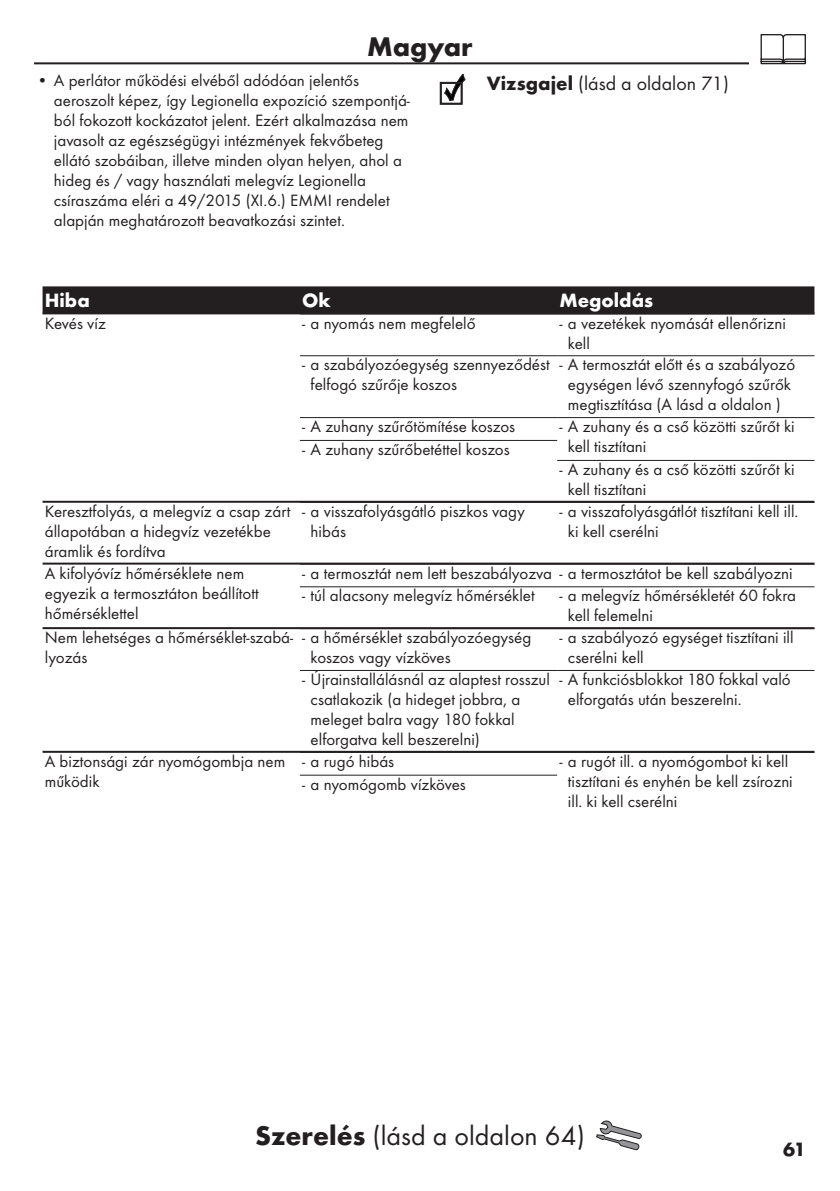
<style>
.page{position:relative;width:840px;height:1191px;background:#fff}
.page>*{position:absolute;margin:0;border:0;box-sizing:border-box;transform-origin:0 0}
.t1{font:28px "Futura TOT Boo";color:#231f20}
.t2{font:700 28px "Futura TOT";color:#231f20}
.t3{font:20px "Futura TOT Boo";color:#231f20}
.t4{font:700 20px "Futura TOT";color:#fff}
.t5{font:700 20px "Futura TOT";color:#231f20}
.t6{font:17px/20px "Futura TOT Boo";color:#231f20}
.s1{font-family:"Futura TOT";font-weight:700}
</style>
<div class="page">
<hr style="left:34px;top:62px;width:771px;height:2px;background:#231f20">
<div style="left:748px;top:34px;width:68px;height:34px;background:#fff"></div>
<svg style="left:760px;top:34px;width:45px;height:30px"></svg>
<svg style="left:596px;top:1120px;width:45px;height:30px"></svg>
<svg style="left:440px;top:74px;width:25px;height:30px"></svg>
<div style="left:43px;top:286px;width:771px;height:26px;background:#231f20"></div>
<hr style="left:43px;top:312px;width:771px;height:2px;background:#231f20">
<hr style="left:300px;top:355px;width:257px;height:1px;background:#231f20">
<hr style="left:557px;top:355px;width:257px;height:1px;background:#231f20">
<hr style="left:300px;top:417px;width:257px;height:1px;background:#231f20">
<hr style="left:300px;top:440px;width:257px;height:1px;background:#231f20">
<hr style="left:557px;top:417px;width:257px;height:1px;background:#231f20">
<hr style="left:557px;top:460px;width:257px;height:1px;background:#231f20">
<hr style="left:43px;top:501px;width:771px;height:2px;background:#231f20">
<hr style="left:43px;top:562px;width:771px;height:2px;background:#231f20">
<hr style="left:300px;top:586px;width:257px;height:1px;background:#231f20">
<hr style="left:557px;top:586px;width:257px;height:1px;background:#231f20">
<hr style="left:43px;top:627px;width:771px;height:2px;background:#231f20">
<hr style="left:300px;top:670px;width:257px;height:1px;background:#231f20">
<hr style="left:557px;top:670px;width:257px;height:1px;background:#231f20">
<hr style="left:43px;top:751px;width:771px;height:2px;background:#231f20">
<hr style="left:300px;top:774px;width:257px;height:1px;background:#231f20">
<h1 class="t2" style="left:367px;top:29px;width:107px">Magyar</h1>
<p class="t6" style="left:54px;top:71px;width:357px;text-indent:-17px">• A perlátor működési elvéből adódóan jelentős aeroszolt képez, így Legionella expozíció szempontjá&shy;ból fokozott kockázatot jelent. Ezért alkalmazása nem javasolt az egészségügyi intézmények fekvőbeteg ellátó szobáiban, illetve minden olyan helyen, ahol a hideg és / vagy használati melegvíz Legionella csíraszáma eléri a 49/2015 (XI.6.) EMMI rendelet alapján meghatározott beavatkozási szintet.</p>
<p class="t3" style="left:486px;top:71px;width:243px"><span class="s1">Vizsgajel</span> (lásd a oldalon 71)</p>
<p class="t4" style="left:45px;top:288px;width:46px">Hiba</p>
<p class="t4" style="left:302px;top:288px;width:30px">Ok</p>
<p class="t4" style="left:559px;top:288px;width:95px">Megoldás</p>
<p class="t6" style="left:45px;top:313px;width:62px">Kevés víz</p>
<p class="t6" style="left:302px;top:313px;width:175px">- a nyomás nem megfelelő</p>
<p class="t6" style="left:567px;top:313px;width:219px;text-indent:-8px">- a vezetékek nyomását ellenőrizni kell</p>
<p class="t6" style="left:310px;top:355px;width:240px;text-indent:-8px">- a szabályozóegység szennyeződést felfogó szűrője koszos</p>
<p class="t6" style="left:559px;top:355px;width:237px;text-align:center">- A termosztát előtt és a szabályozó egységen lévő szennyfogó szűrők megtisztítása (A lásd a oldalon )</p>
<p class="t6" style="left:302px;top:416px;width:214px">- A zuhany szűrőtömítése koszos</p>
<p class="t6" style="left:302px;top:439px;width:209px">- A zuhany szűrőbetéttel koszos</p>
<p class="t6" style="left:567px;top:416px;width:228px;text-indent:-8px">- A zuhany és a cső közötti szűrőt ki kell tisztítani</p>
<p class="t6" style="left:567px;top:459px;width:228px;text-indent:-8px">- A zuhany és a cső közötti szűrőt ki kell tisztítani</p>
<p class="t6" style="left:45px;top:501px;width:247px">Keresztfolyás, a melegvíz a csap zárt állapotában a hidegvíz vezetékbe áramlik és fordítva</p>
<p class="t6" style="left:310px;top:501px;width:216px;text-indent:-8px">- a visszafolyásgátló piszkos vagy hibás</p>
<p class="t6" style="left:567px;top:501px;width:232px;text-indent:-8px">- a visszafolyásgátlót tisztítani kell ill. ki kell cserélni</p>
<p class="t6" style="left:45px;top:563px;width:215px">A kifolyóvíz hőmérséklete nem egyezik a termosztáton beállított hőmérséklettel</p>
<p class="t6" style="left:302px;top:563px;width:492px">- a termosztát nem lett beszabályozva - a termosztátot be kell szabályozni</p>
<p class="t6" style="left:302px;top:585px;width:234px">- túl alacsony melegvíz hőmérséklet</p>
<p class="t6" style="left:567px;top:585px;width:229px;text-indent:-8px">- a melegvíz hőmérsékletét 60 fokra kell felemelni</p>
<p class="t6" style="left:45px;top:627px;width:250px">Nem lehetséges a hőmérséklet-szabá&shy;lyozás</p>
<p class="t6" style="left:310px;top:627px;width:222px;text-indent:-8px">- a hőmérséklet szabályozóegység koszos vagy vízköves</p>
<p class="t6" style="left:567px;top:627px;width:227px;text-indent:-8px">- a szabályozó egységet tisztítani ill cserélni kell</p>
<p class="t6" style="left:310px;top:669px;width:241px;text-indent:-8px">- Újrainstallálásnál az alaptest rosszul csatlakozik (a hideget jobbra, a meleget balra vagy 180 fokkal elforgatva kell beszerelni)</p>
<p class="t6" style="left:567px;top:669px;width:224px;text-indent:-8px">- A funkciósblokkot 180 fokkal való elforgatás után beszerelni.</p>
<p class="t6" style="left:45px;top:751px;width:242px">A biztonsági zár nyomógombja nem működik</p>
<p class="t6" style="left:302px;top:751px;width:94px">- a rugó hibás</p>
<p class="t6" style="left:567px;top:751px;width:226px;text-indent:-8px">- a rugót ill. a nyomógombot ki kell tisztítani és enyhén be kell zsírozni ill. ki kell cserélni</p>
<p class="t6" style="left:302px;top:774px;width:165px">- a nyomógomb vízköves</p>
<h1 class="t1" style="left:255px;top:1119px;width:331px"><span class="s1">Szerelés</span> (lásd a oldalon 64)</h1>
<p class="t5" style="left:782px;top:1136px;width:24px">61</p>
</div>
